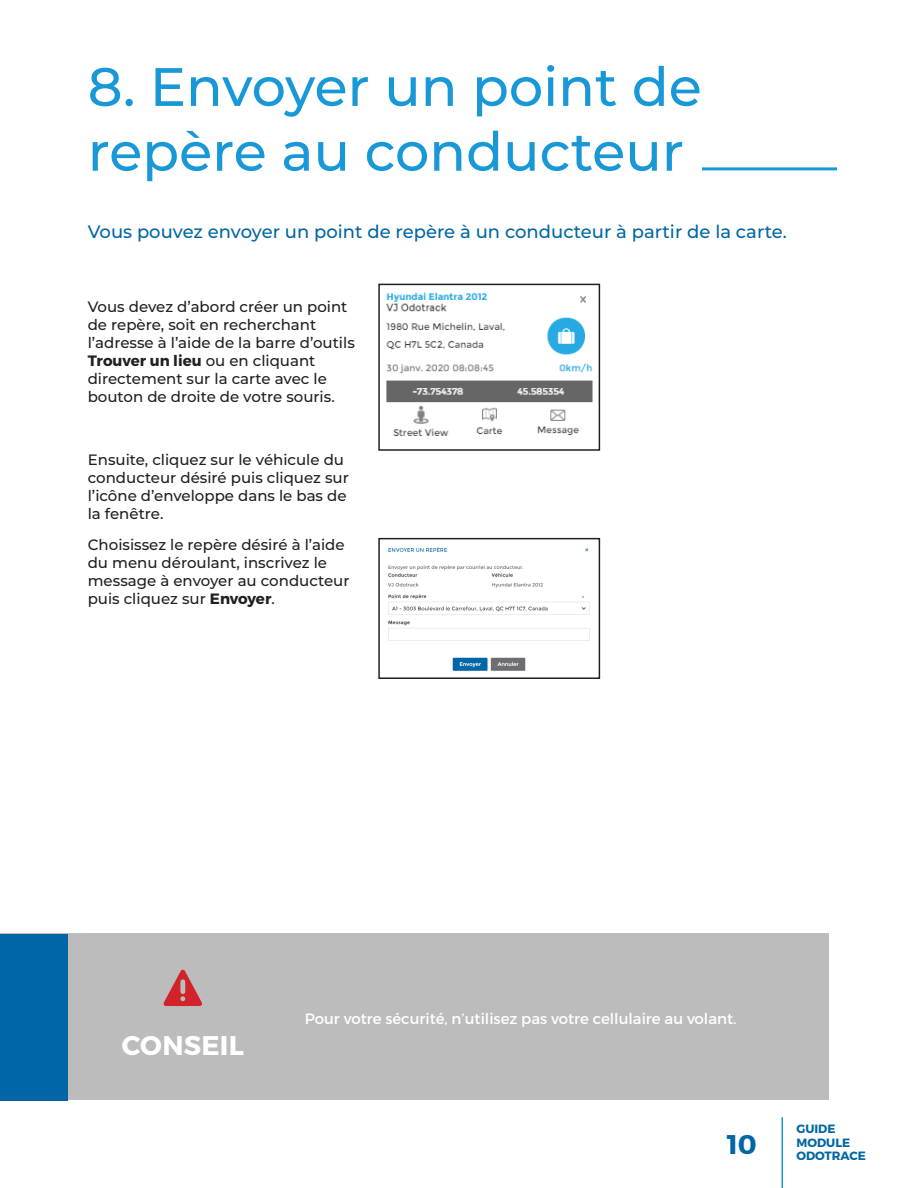
<style>
.page{position:relative;width:918px;height:1188px;background:#fff}
.page>*{position:absolute;margin:0;border:0;box-sizing:border-box;transform-origin:0 0}
.t1{font:500 54px/64.8px "Montserrat";color:#1898d6}
.t2{font:700 27px "Montserrat";letter-spacing:.01em;color:#fff}
.t3{font:700 27px "Montserrat";color:#0166a5}
.t4{font:500 18px "Montserrat";color:#0166a5}
.t5{font:500 15px/18px "Montserrat";color:#231f20}
.t6{font:15px "Montserrat";color:#fff}
.t7{font:700 12px/13.5px "Montserrat";color:#0166a5}
.s1{font-weight:700}
</style>
<div class="page">
<hr style="left:782px;top:1117px;width:1px;height:71px;background:#1898d6">
<hr style="left:702px;top:167px;width:135px;height:3px;background:#1898d6">
<img style="left:386px;top:292px;width:207px;height:144px">
<div style="left:378px;top:284px;width:222px;height:167px;border:2px solid #231f20"></div>
<img style="left:388px;top:547px;width:202px;height:124px">
<div style="left:378px;top:538px;width:222px;height:141px;border:2px solid #231f20"></div>
<div style="left:0;top:934px;width:830px;height:166px;background:#bdbcbc"></div>
<div style="left:0;top:934px;width:68px;height:166px;background:#0166a5"></div>
<svg style="left:163px;top:970px;width:39px;height:36px"></svg>
<h1 class="t1" style="left:88px;top:52px;width:616px">8. Envoyer un point de repère au conducteur</h1>
<p class="t4" style="left:88px;top:219px;width:701px">Vous pouvez envoyer un point de repère à un conducteur à partir de la carte.</p>
<p class="t5" style="left:88px;top:297px;width:269px">Vous devez d’abord créer un point de repère, soit en recherchant l’adresse à l’aide de la barre d’outils<br><span class="s1">Trouver un lieu</span> ou en cliquant directement sur la carte avec le bouton de droite de votre souris.</p>
<p class="t5" style="left:88px;top:450px;width:263px">Ensuite, cliquez sur le véhicule du conducteur désiré puis cliquez sur l’icône d’enveloppe dans le bas de la fenêtre.</p>
<p class="t5" style="left:88px;top:535px;width:263px">Choisissez le repère désiré à l’aide du menu déroulant, inscrivez le message à envoyer au conducteur puis cliquez sur <span class="s1">Envoyer</span>.</p>
<h2 class="t2" style="left:122px;top:1029px;width:124px">CONSEIL</h2>
<p class="t6" style="left:305px;top:1010px;width:433px">Pour votre sécurité, n’utilisez pas votre cellulaire au volant.</p>
<h2 class="t3" style="left:727px;top:1127px;width:32px">10</h2>
<p class="t7" style="left:796px;top:1122px;width:71px">GUIDE<br>MODULE<br>ODOTRACE</p>
</div>
